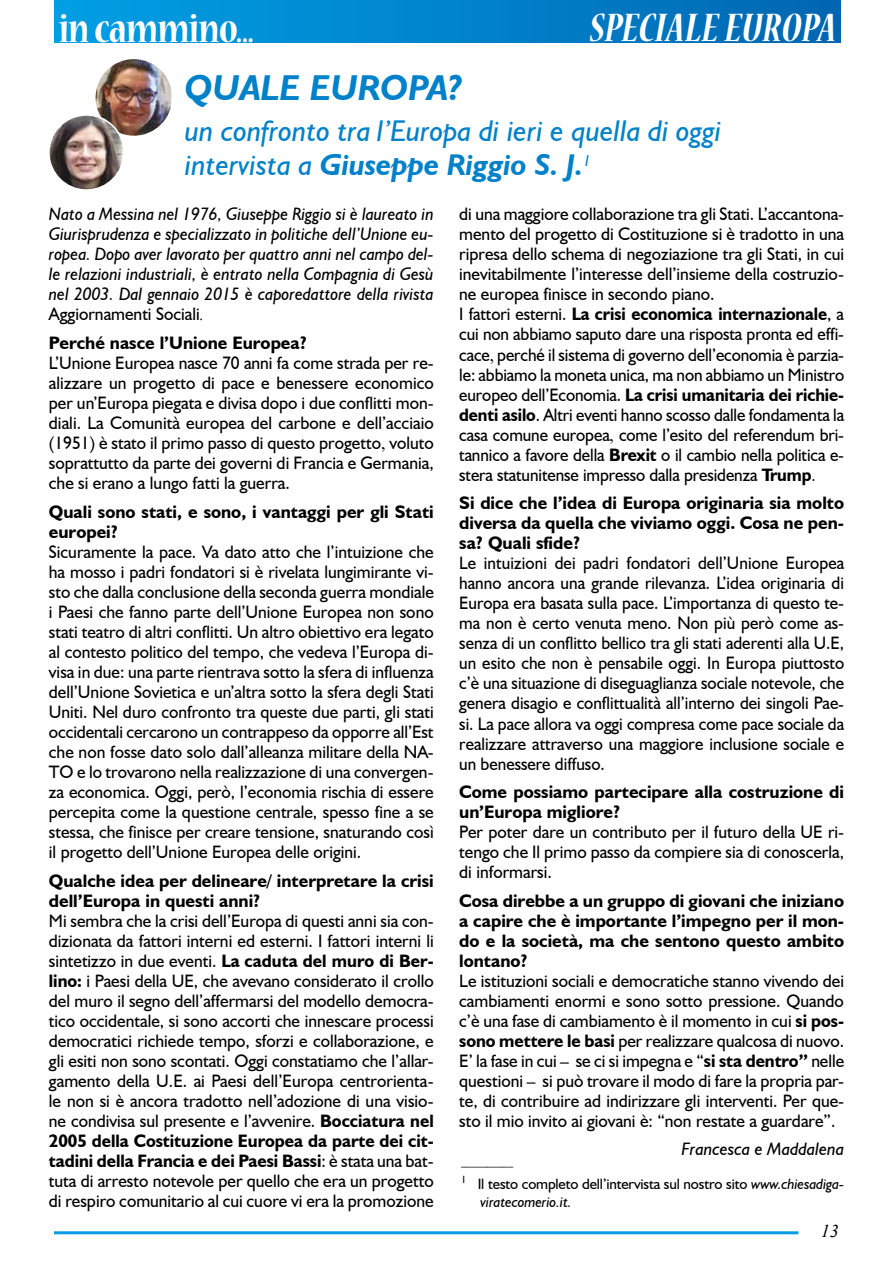
<style>
.page{position:relative;width:893px;height:1263px;background:#fff}
.page>*{position:absolute;margin:0;border:0;box-sizing:border-box;transform-origin:0 0}
.t1{font:italic 700 condensed 45px "Nueva Std";letter-spacing:.005em;color:#fff}
.t2{font:700 condensed 45px "Nueva Std";letter-spacing:-.02em;color:#fff}
.t3{font:italic 700 36px "Humanist 521 BT";color:#0081c9}
.t4{font:italic 30px/35px "Humanist 521 BT";color:#0081c9}
.t5{font:18px/20px "Humanist 521 BT";color:#000;text-align:justify}
.t6{font:18px/20px "Humanist 521 BT";color:#000;text-align:justify;scale:.95 1}
.t7{font:700 18px/20px "Humanist 521 BT";color:#000}
.t8{font:italic 18px/20px "Humanist 521 BT";color:#000;text-align:justify}
.t9{font:italic 18px "Times New Roman";color:#000}
.t10{font:15px/18px "Humanist 521 BT";letter-spacing:-.01em;color:#000}
.t11{font:10.5px "Humanist 521 BT";color:#000}
.s1{font-weight:700}
.s2{font-style:normal}
.s3{font-family:"Times New Roman"}
.s4{font-style:italic}
</style>
<div class="page">
<hr style="left:54px;top:1231px;width:744px;height:3px;background:#009fe3">
<div style="left:54px;top:0;width:786px;height:42px;background:linear-gradient(to right,#00a0e5,#0067b2)"></div>
<img style="left:96px;top:59px;width:76px;height:77px;border-radius:38px">
<img style="left:49px;top:115px;width:75px;height:75px;border-radius:38px">
<div style="left:48px;top:114px;width:77px;height:77px;border:2px solid #fff;border-radius:50%"></div>
<h1 class="t2" style="left:59px;top:8px;width:197px">in cammino...</h1>
<h1 class="t1" style="left:589px;top:8px;width:248px">SPECIALE EUROPA</h1>
<h2 class="t3" style="left:185px;top:65px;width:279px">QUALE EUROPA?</h2>
<h3 class="t4" style="left:185px;top:112px;width:538px">un confronto tra l’Europa di ieri e quella di oggi intervista a <span class="s1">Giuseppe Riggio S. J.</span><sup>1</sup></h3>
<p class="t8" style="left:49px;top:204px;width:386px">Nato a Messina nel 1976, Giuseppe Riggio si è laureato in Giurisprudenza e specializzato in politiche dell’Unione eu&shy;ropea. Dopo aver lavorato per quattro anni nel campo del&shy;le relazioni industriali, è entrato nella Compagnia di Gesù nel 2003. Dal gennaio 2015 è caporedattore della rivista <span class="s2">Aggiornamenti Sociali</span><span class="s3">.</span></p>
<p class="t7" style="left:49px;top:332px;width:260px">Perché nasce l’Unione Europea?</p>
<p class="t5" style="left:49px;top:353px;width:386px">L’Unione Europea nasce 70 anni fa come strada per re&shy;alizzare un progetto di pace e benessere economico per un’Europa piegata e divisa dopo i due conflitti mon&shy;diali. La Comunità europea del carbone e dell’acciaio (1951) è stato il primo passo di questo progetto<span class="s3">,</span> voluto soprattutto da parte dei governi di Francia e Germania, che si erano a lungo fatti la guerra.</p>
<p class="t7" style="left:49px;top:501px;width:386px">Quali sono stati, e sono, i vantaggi per gli Stati europei?</p>
<p class="t5" style="left:49px;top:541px;width:386px">Sicuramente la pace. Va dato atto che l’intuizione che ha mosso i padri fondatori si è rivelata lungimirante vi&shy;sto che dalla conclusione della seconda guerra mondiale i Paesi che fanno parte dell’Unione Europea non sono stati teatro di altri conflitti. Un altro obiettivo era legato al contesto politico del tempo, che vedeva l’Europa di&shy;visa in due: una parte rientrava sotto la sfera di influenza dell’Unione Sovietica e un’altra sotto la sfera degli Stati Uniti. Nel duro confronto tra queste due parti, gli stati occidentali cercarono un contrappeso da opporre all’Est che non fosse dato solo dall’alleanza militare della NA-TO e lo trovarono nella realizzazione di una convergen&shy;za economica. Oggi, però, l’economia rischia di essere percepita come la questione centrale, spesso fine a se stessa, che finisce per creare tensione, snaturando così il progetto dell’Unione Europea delle origini.</p>
<p class="t7" style="left:49px;top:870px;width:386px">Qualche idea per delineare/ interpretare la crisi dell’Europa in questi anni?</p>
<p class="t5" style="left:49px;top:910px;width:386px">Mi sembra che la crisi dell’Europa di questi anni sia con&shy;dizionata da fattori interni ed esterni. I fattori interni li sintetizzo in due eventi. <span class="s1">La caduta del muro di Ber&shy;lino:</span> i Paesi della UE, che avevano considerato il crollo del muro il segno dell’affermarsi del modello democra&shy;tico occidentale, si sono accorti che innescare processi democratici richiede tempo, sforzi e collaborazione, e gli esiti non sono scontati. Oggi constatiamo che l’allar&shy;gamento della U.E. ai Paesi dell’Europa centrorienta&shy;le non si è ancora tradotto nell’adozione di una visio&shy;ne condivisa sul presente e l’avvenire. <span class="s1">Bocciatura nel 2005 della Costituzione Europea da parte dei cit&shy;tadini della Francia e dei Paesi Bassi</span>: è stata una bat&shy;tuta di arresto notevole per quello che era un progetto di respiro comunitario al cui cuore vi era la promozione</p>
<p class="t5" style="left:459px;top:204px;width:386px;text-align:left">di una maggiore collaborazione tra gli Stati. L’accantona&shy;mento del progetto di Costituzione si è tradotto in una ripresa dello schema di negoziazione tra gli Stati, in cui inevitabilmente l’interesse dell’insieme della costruzio&shy;ne europea finisce in secondo piano.<br>I fattori esterni. <span class="s1">La crisi economica internazionale</span>, a cui non abbiamo saputo dare una risposta pronta ed effi&shy;cace<span class="s3">,</span> perché il sistema di governo dell’economia è parzia&shy;le: abbiamo la moneta unica, ma non abbiamo un Ministro europeo dell’Economia. <span class="s1">La crisi umanitaria dei richie&shy;denti asilo</span>. Altri eventi hanno scosso dalle fondamenta la casa comune europea<span class="s3">,</span> come l’esito del referendum bri&shy;tannico a favore della <span class="s1">Brexit</span> o il cambio nella politica e&shy;stera statunitense impresso dalla presidenza <span class="s1">Trump</span><span class="s3">.</span></p>
<p class="t7" style="left:459px;top:493px;width:386px;text-align:justify">Si dice che l’idea di Europa originaria sia molto diversa da quella che viviamo oggi. Cosa ne pen&shy;sa? Quali sfide?</p>
<p class="t6" style="left:459px;top:553px;width:407px">Le intuizioni dei padri fondatori dell’Unione Europea hanno ancora una grande rilevanza. L’idea originaria di Europa era basata sulla pace. L’importanza di questo te&shy;ma non è certo venuta meno. Non più però come as&shy;senza di un conflitto bellico tra gli stati aderenti alla U.E, un esito che non è pensabile oggi. In Europa piuttosto c’è una situazione di diseguaglianza sociale notevole, che genera disagio e conflittualità all’interno dei singoli Pae&shy;si. La pace allora va oggi compresa come pace sociale da realizzare attraverso una maggiore inclusione sociale e un benessere diffuso.</p>
<p class="t7" style="left:459px;top:781px;width:386px">Come possiamo partecipare alla costruzione di un’Europa migliore?</p>
<p class="t5" style="left:459px;top:822px;width:386px">Per poter dare un contributo per il futuro della UE ri&shy;tengo che Il primo passo da compiere sia di conoscerla, di informarsi.</p>
<p class="t7" style="left:459px;top:890px;width:386px;text-align:justify">Cosa direbbe a un gruppo di giovani che iniziano a capire che è importante l’impegno per il mon&shy;do e la società, ma che sentono questo ambito lontano?</p>
<p class="t5" style="left:459px;top:970px;width:386px">Le istituzioni sociali e democratiche stanno vivendo dei cambiamenti enormi e sono sotto pressione. Quando c’è una fase di cambiamento è il momento in cui <span class="s1">si pos&shy;sono mettere le basi</span> per realizzare qualcosa di nuovo.<br>E’ la fase in cui – se ci si impegna e “<span class="s1">si sta dentro”</span> nelle questioni – si può trovare il modo di fare la propria par&shy;te, di contribuire ad indirizzare gli interventi. Per que&shy;sto il mio invito ai giovani è: “non restate a guardare”.</p>
<p class="t8" style="left:681px;top:1138px;width:164px">Francesca e Maddalena</p>
<p class="t11" style="left:461px;top:1155px;width:54px">__________</p>
<p class="t10" style="left:480px;top:1175px;width:365px;text-indent:-20px"><sup>1</sup> Il testo completo dell’intervista sul nostro sito <span class="s4">www.chiesadiga&shy;viratecomerio.it.</span></p>
<p class="t9" style="left:821px;top:1219px;width:19px">13</p>
</div>
